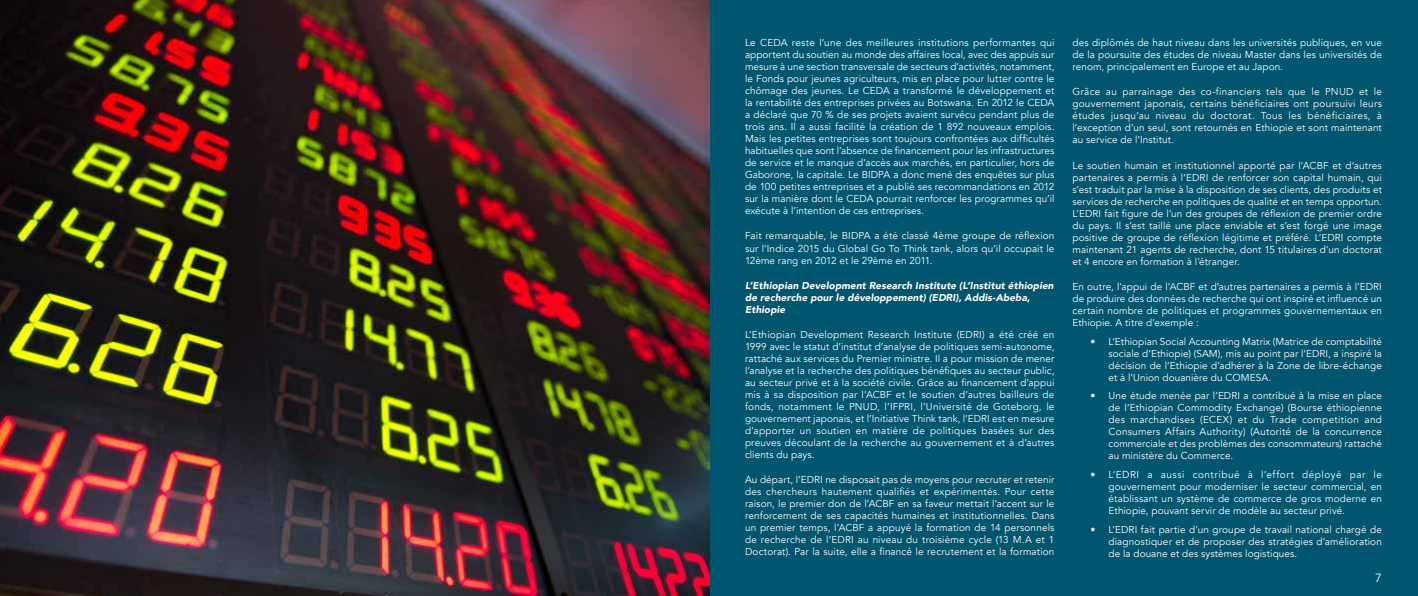
<style>
.page{position:relative;width:1418px;height:596px;background:#fff}
.page>*{position:absolute;margin:0;border:0;box-sizing:border-box;transform-origin:0 0}
.t1{font:12px "Avenir";color:#fff}
.t2{font:10px/12px "Avenir";letter-spacing:.01em;color:#fff;text-align:justify}
.t3{font:italic 900 10px/12px "Avenir";letter-spacing:.01em;color:#fff}
</style>
<div class="page">
<div style="left:709px;top:0;width:708px;height:595px;background:#00556f"></div>
<img style="left:0;top:0;width:709px;height:595px">
<p class="t2" style="left:745px;top:37px;width:311px">Le CEDA reste l’une des meilleures institutions performantes qui apportent du soutien au monde des affaires local, avec des appuis sur mesure à une section transversale de secteurs d’activités, notamment, le Fonds pour jeunes agriculteurs, mis en place pour lutter contre le chômage des jeunes. Le CEDA a transformé le développement et la rentabilité des entreprises privées au Botswana. En 2012 le CEDA a déclaré que 70 % de ses projets avaient survécu pendant plus de trois ans. Il a aussi facilité la création de 1 892 nouveaux emplois.<br>Mais les petites entreprises sont toujours confrontées aux difficultés habituelles que sont l’absence de financement pour les infrastructures de service et le manque d’accès aux marchés, en particulier, hors de Gaborone, la capitale. Le BIDPA a donc mené des enquêtes sur plus de 100 petites entreprises et a publié ses recommandations en 2012 sur la manière dont le CEDA pourrait renforcer les programmes qu’il exécute à l’intention de ces entreprises.</p>
<p class="t2" style="left:745px;top:230px;width:311px">Fait remarquable, le BIDPA a été classé 4ème groupe de réflexion sur l’Indice 2015 du Global Go To Think tank, alors qu’il occupait le 12ème rang en 2012 et le 29ème en 2011.</p>
<p class="t3" style="left:745px;top:279px;width:310px">L’Ethiopian Development Research Institute (L’Institut éthiopien de recherche pour le développement) (EDRI), Addis-Abeba,<br>Ethiopie</p>
<p class="t2" style="left:745px;top:328px;width:311px">L’Ethiopian Development Research Institute (EDRI) a été créé en 1999 avec le statut d’institut d’analyse de politiques semi-autonome, rattaché aux services du Premier ministre. Il a pour mission de mener l’analyse et la recherche des politiques bénéfiques au secteur public, au secteur privé et à la société civile. Grâce au financement d’appui mis à sa disposition par l’ACBF et le soutien d’autres bailleurs de fonds, notamment le PNUD, l’IFPRI, l’Université de Goteborg, le gouvernement japonais, et l’Initiative Think tank, l’EDRI est en mesure d’apporter un soutien en matière de politiques basées sur des preuves découlant de la recherche au gouvernement et à d’autres clients du pays.</p>
<p class="t2" style="left:745px;top:474px;width:311px">Au départ, l’EDRI ne disposait pas de moyens pour recruter et retenir des chercheurs hautement qualifiés et expérimentés. Pour cette raison, le premier don de l’ACBF en sa faveur mettait l’accent sur le renforcement de ses capacités humaines et institutionnelles. Dans un premier temps, l’ACBF a appuyé la formation de 14 personnels de recherche de l’EDRI au niveau du troisième cycle (13 M.A et 1<br>Doctorat). Par la suite, elle a financé le recrutement et la formation</p>
<p class="t2" style="left:1072px;top:37px;width:311px">des diplômés de haut niveau dans les universités publiques, en vue de la poursuite des études de niveau Master dans les universités de renom, principalement en Europe et au Japon.</p>
<p class="t2" style="left:1072px;top:86px;width:311px">Grâce au parrainage des co-financiers tels que le PNUD et le gouvernement japonais, certains bénéficiaires ont poursuivi leurs études jusqu’au niveau du doctorat. Tous les bénéficiaires, à l’exception d’un seul, sont retournés en Ethiopie et sont maintenant au service de l’Institut.</p>
<p class="t2" style="left:1072px;top:159px;width:311px">Le soutien humain et institutionnel apporté par l’ACBF et d’autres partenaires a permis à l’EDRI de renforcer son capital humain, qui s’est traduit par la mise à la disposition de ses clients, des produits et services de recherche en politiques de qualité et en temps opportun.<br>L’EDRI fait figure de l’un des groupes de réflexion de premier ordre du pays. Il s’est taillé une place enviable et s’est forgé une image positive de groupe de réflexion légitime et préféré. L’EDRI compte maintenant 21 agents de recherche, dont 15 titulaires d’un doctorat et 4 encore en formation à l’étranger.</p>
<p class="t2" style="left:1072px;top:280px;width:311px">En outre, l’appui de l’ACBF et d’autres partenaires a permis à l’EDRI de produire des données de recherche qui ont inspiré et influencé un certain nombre de politiques et programmes gouvernementaux en Ethiopie. A titre d’exemple :</p>
<p class="t2" style="left:1108px;top:335px;width:275px;text-indent:-18px">• L’Ethiopian Social Accounting Matrix (Matrice de comptabilité sociale d’Ethiopie) (SAM), mis au point par l’EDRI, a inspiré la décision de l’Ethiopie d’adhérer à la Zone de libre-échange et à l’Union douanière du COMESA.</p>
<p class="t2" style="left:1108px;top:390px;width:275px;text-indent:-18px">• Une étude menée par l’EDRI a contribué à la mise en place de l’Ethiopian Commodity Exchange) (Bourse éthiopienne des marchandises (ECEX) et du Trade competition and Consumers Affairs Authority) (Autorité de la concurrence commerciale et des problèmes des consommateurs) rattaché au ministère du Commerce.</p>
<p class="t2" style="left:1108px;top:468px;width:275px;text-indent:-18px">• L’EDRI a aussi contribué à l’effort déployé par le gouvernement pour moderniser le secteur commercial, en établissant un système de commerce de gros moderne en Ethiopie, pouvant servir de modèle au secteur privé.</p>
<p class="t2" style="left:1108px;top:523px;width:275px;text-indent:-18px">• L’EDRI fait partie d’un groupe de travail national chargé de diagnostiquer et de proposer des stratégies d’amélioration de la douane et des systèmes logistiques.</p>
<p class="t1" style="left:1375px;top:570px;width:8px">7</p>
</div>
